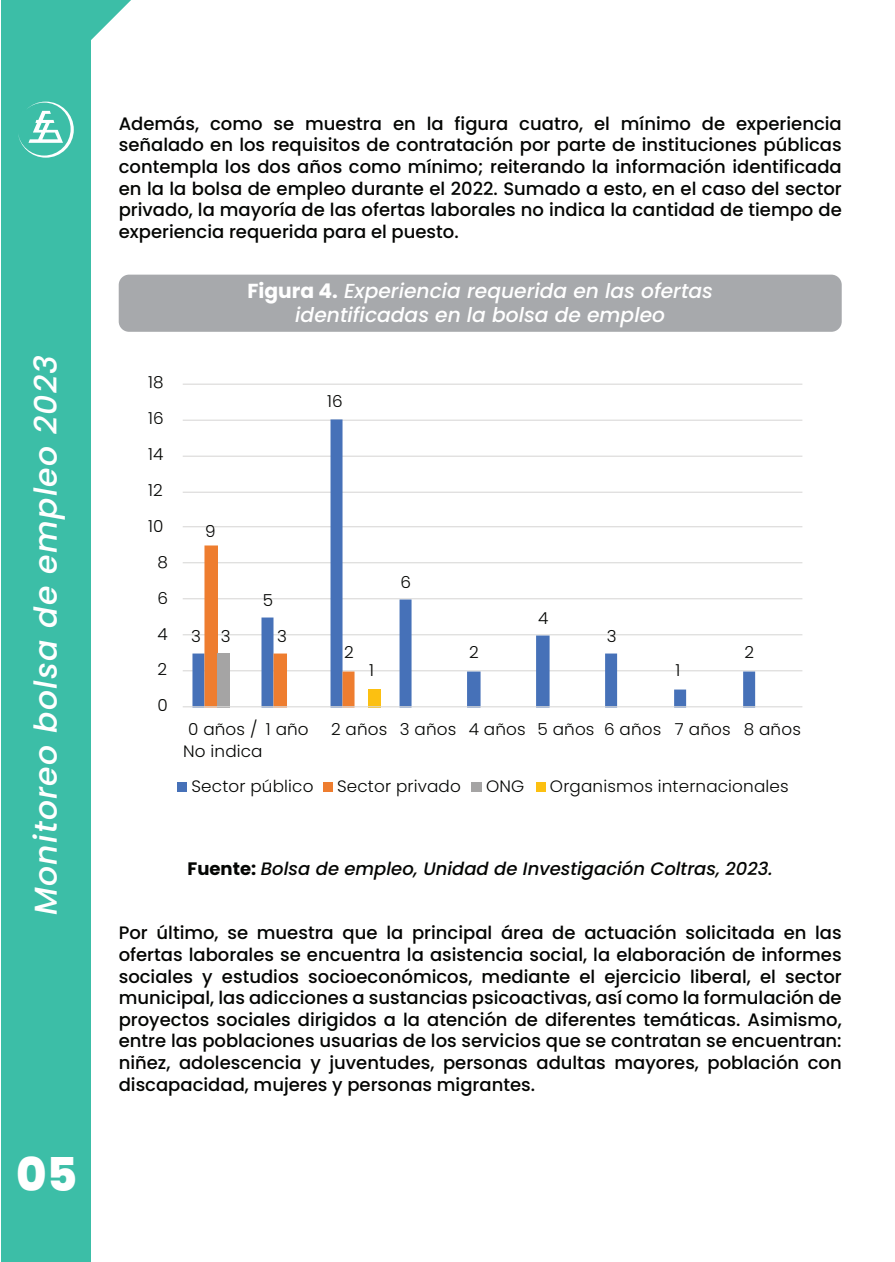
<style>
.page{position:relative;width:895px;height:1262px;background:#fff}
.page>*{position:absolute;margin:0;border:0;box-sizing:border-box;transform-origin:0 0}
.t1{font:800 46.5px "Poppins";color:#fff}
.t2{font:italic 500 31.5px "Poppins";letter-spacing:.04em;color:#fff}
.t3{font:italic 500 20.25px/23.4px "Poppins";color:#fff;text-align:center}
.t4{font:500 18px/21.6px "Poppins";color:#040503;text-align:justify}
.t5{font:italic 500 18px "Poppins";color:#040503}
.t6{font:300 16.5px/22.5px "Poppins";letter-spacing:.01em;color:#040503}
.s1{font-weight:700;font-style:normal}
</style>
<div class="page">
<div style="left:1px;top:0;width:90px;height:1262px;background:#3cbea7"></div>
<svg style="left:18px;top:102px;width:56px;height:56px"></svg>
<div style="left:119px;top:275px;width:722px;height:57px;background:#a7a9ac;border-radius:10px"></div>
<hr style="left:183px;top:670px;width:619px;height:1px;background:#dad9d8">
<hr style="left:183px;top:634px;width:619px;height:1px;background:#dad9d8">
<hr style="left:183px;top:598px;width:619px;height:1px;background:#dad9d8">
<hr style="left:183px;top:562px;width:619px;height:1px;background:#dad9d8">
<hr style="left:183px;top:526px;width:619px;height:1px;background:#dad9d8">
<hr style="left:183px;top:491px;width:619px;height:2px;background:#dad9d8">
<hr style="left:183px;top:455px;width:619px;height:2px;background:#dad9d8">
<hr style="left:183px;top:419px;width:619px;height:2px;background:#dad9d8">
<hr style="left:183px;top:383px;width:619px;height:2px;background:#dad9d8">
<svg style="left:192px;top:419px;width:563px;height:287px"></svg>
<svg style="left:204px;top:545px;width:150px;height:161px"></svg>
<div style="left:218px;top:653px;width:12px;height:54px;background:#a5a4a4"></div>
<div style="left:368px;top:689px;width:12px;height:18px;background:#fcc011"></div>
<hr style="left:183px;top:706px;width:619px;height:1px;background:#dad9d8">
<div style="left:177px;top:782px;width:9px;height:9px;background:#4671b8"></div>
<div style="left:323px;top:782px;width:9px;height:9px;background:#ee7d2f"></div>
<div style="left:471px;top:782px;width:11px;height:9px;background:#a5a4a4"></div>
<div style="left:536px;top:782px;width:9px;height:9px;background:#fcc011"></div>
<svg style="left:91px;top:0;width:40px;height:40px"></svg>
<h2 class="t2" style="left:28px;top:915px;width:561px;rotate:-90deg">Monitoreo bolsa de empleo 2023</h2>
<h1 class="t1" style="left:16px;top:1147px;width:63px">05</h1>
<p class="t4" style="left:119px;top:113px;width:724px">Además, como se muestra en la figura cuatro, el mínimo de experiencia señalado en los requisitos de contratación por parte de instituciones públicas contempla los dos años como mínimo; reiterando la información identificada en la la bolsa de empleo durante el 2022. Sumado a esto, en el caso del sector privado, la mayoría de las ofertas laborales no indica la cantidad de tiempo de experiencia requerida para el puesto.</p>
<p class="t3" style="left:247px;top:280px;width:467px"><span class="s1">Figura 4.</span> Experiencia requerida en las ofertas identificadas en la bolsa de empleo</p>
<p class="t6" style="left:148px;top:371px;width:17px">18</p>
<p class="t6" style="left:148px;top:407px;width:17px">16</p>
<p class="t6" style="left:148px;top:443px;width:17px">14</p>
<p class="t6" style="left:148px;top:479px;width:16px">12</p>
<p class="t6" style="left:148px;top:515px;width:17px">10</p>
<p class="t6" style="left:157px;top:551px;width:12px">8</p>
<p class="t6" style="left:157px;top:587px;width:12px">6</p>
<p class="t6" style="left:157px;top:623px;width:12px">4</p>
<p class="t6" style="left:157px;top:657px;width:11px">2</p>
<p class="t6" style="left:157px;top:693px;width:12px">0</p>
<p class="t6" style="left:327px;top:390px;width:17px">16</p>
<p class="t6" style="left:205px;top:519px;width:12px">9</p>
<p class="t6" style="left:191px;top:624px;width:11px">3</p>
<p class="t6" style="left:221px;top:624px;width:11px">3</p>
<p class="t6" style="left:263px;top:588px;width:12px">5</p>
<p class="t6" style="left:277px;top:624px;width:11px">3</p>
<p class="t6" style="left:344px;top:641px;width:11px">2</p>
<p class="t6" style="left:369px;top:659px;width:6px">1</p>
<p class="t6" style="left:400px;top:570px;width:12px">6</p>
<p class="t6" style="left:469px;top:641px;width:11px">2</p>
<p class="t6" style="left:538px;top:606px;width:12px">4</p>
<p class="t6" style="left:607px;top:624px;width:11px">3</p>
<p class="t6" style="left:675px;top:659px;width:6px">1</p>
<p class="t6" style="left:744px;top:641px;width:11px">2</p>
<p class="t6" style="left:183px;top:717px;width:81px">0 años /<br>No indica</p>
<p class="t6" style="left:266px;top:717px;width:44px">1 año</p>
<p class="t6" style="left:331px;top:717px;width:471px">2 años 3 años 4 años 5 años 6 años 7 años 8 años</p>
<p class="t6" style="left:192px;top:774px;width:123px">Sector público</p>
<p class="t6" style="left:337px;top:774px;width:125px">Sector privado</p>
<p class="t6" style="left:486px;top:774px;width:40px">ONG</p>
<p class="t6" style="left:550px;top:774px;width:240px">Organismos internacionales</p>
<p class="t5" style="left:188px;top:858px;width:587px"><span class="s1">Fuente:</span> Bolsa de empleo, Unidad de Investigación Coltras, 2023.</p>
<p class="t4" style="left:119px;top:922px;width:724px">Por último, se muestra que la principal área de actuación solicitada en las ofertas laborales se encuentra la asistencia social, la elaboración de informes sociales y estudios socioeconómicos, mediante el ejercicio liberal, el sector municipal, las adicciones a sustancias psicoactivas, así como la formulación de proyectos sociales dirigidos a la atención de diferentes temáticas. Asimismo, entre las poblaciones usuarias de los servicios que se contratan se encuentran: niñez, adolescencia y juventudes, personas adultas mayores, población con discapacidad, mujeres y personas migrantes.</p>
</div>
